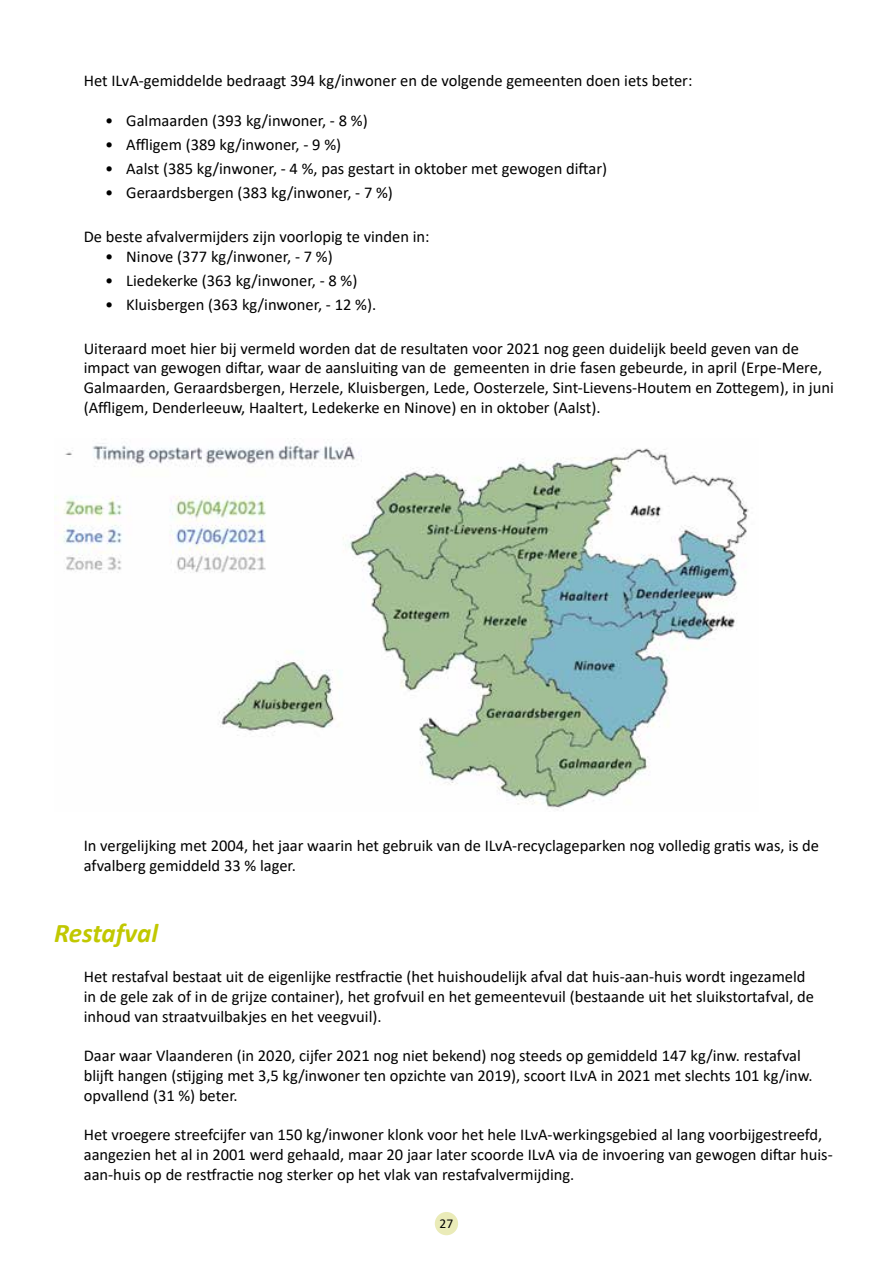
<style>
.page{position:relative;width:893px;height:1263px;background:#fff}
.page>*{position:absolute;margin:0;border:0;box-sizing:border-box;transform-origin:0 0}
.t1{font:italic 700 27px "Calibri";color:#c1c800}
.t2{font:16.5px/19.8px "Calibri";color:#000}
.t3{font:13.5px "Calibri";color:#000}
</style>
<div class="page">
<div style="left:435px;top:1212px;width:23px;height:23px;background:#eaebb8;border-radius:50%"></div>
<img style="left:55px;top:443px;width:694px;height:367px">
<p class="t2" style="left:84px;top:70px;width:610px">Het ILvA-gemiddelde bedraagt 394 kg/inwoner en de volgende gemeenten doen iets beter:</p>
<p class="t2" style="left:105px;top:110px;width:264px">• Galmaarden (393 kg/inwoner, - 8 %)</p>
<p class="t2" style="left:105px;top:134px;width:238px">• Affligem (389 kg/inwoner, - 9 %)</p>
<p class="t2" style="left:105px;top:158px;width:504px">• Aalst (385 kg/inwoner, - 4 %, pas gestart in oktober met gewogen diftar)</p>
<p class="t2" style="left:105px;top:182px;width:289px">• Geraardsbergen (383 kg/inwoner, - 7 %)</p>
<p class="t2" style="left:84px;top:226px;width:347px">De beste afvalvermijders zijn voorlopig te vinden in:</p>
<p class="t2" style="left:105px;top:246px;width:229px">• Ninove (377 kg/inwoner, - 7 %)</p>
<p class="t2" style="left:105px;top:270px;width:254px">• Liedekerke (363 kg/inwoner, - 8 %)</p>
<p class="t2" style="left:105px;top:294px;width:273px">• Kluisbergen (363 kg/inwoner, - 12 %).</p>
<p class="t2" style="left:84px;top:338px;width:752px">Uiteraard moet hier bij vermeld worden dat de resultaten voor 2021 nog geen duidelijk beeld geven van de impact van gewogen diftar, waar de aansluiting van de gemeenten in drie fasen gebeurde, in april (Erpe-Mere, Galmaarden, Geraardsbergen, Herzele, Kluisbergen, Lede, Oosterzele, Sint-Lievens-Houtem en Zottegem), in juni (Affligem, Denderleeuw, Haaltert, Ledekerke en Ninove) en in oktober (Aalst).</p>
<p class="t2" style="left:84px;top:835px;width:737px">In vergelijking met 2004, het jaar waarin het gebruik van de ILvA-recyclageparken nog volledig gratis was, is de afvalberg gemiddeld 33 % lager.</p>
<h1 class="t1" style="left:54px;top:914px;width:105px">Restafval</h1>
<p class="t2" style="left:84px;top:966px;width:732px">Het restafval bestaat uit de eigenlijke restfractie (het huishoudelijk afval dat huis-aan-huis wordt ingezameld in de gele zak of in de grijze container), het grofvuil en het gemeentevuil (bestaande uit het sluikstortafval, de inhoud van straatvuilbakjes en het veegvuil).</p>
<p class="t2" style="left:84px;top:1045px;width:730px">Daar waar Vlaanderen (in 2020, cijfer 2021 nog niet bekend) nog steeds op gemiddeld 147 kg/inw. restafval blijft hangen (stijging met 3,5 kg/inwoner ten opzichte van 2019), scoort ILvA in 2021 met slechts 101 kg/inw. opvallend (31 %) beter.</p>
<p class="t2" style="left:84px;top:1124px;width:750px">Het vroegere streefcijfer van 150 kg/inwoner klonk voor het hele ILvA-werkingsgebied al lang voorbijgestreefd, aangezien het al in 2001 werd gehaald, maar 20 jaar later scoorde ILvA via de invoering van gewogen diftar huis&shy;aan-huis op de restfractie nog sterker op het vlak van restafvalvermijding.</p>
<p class="t3" style="left:440px;top:1214px;width:15px">27</p>
</div>
